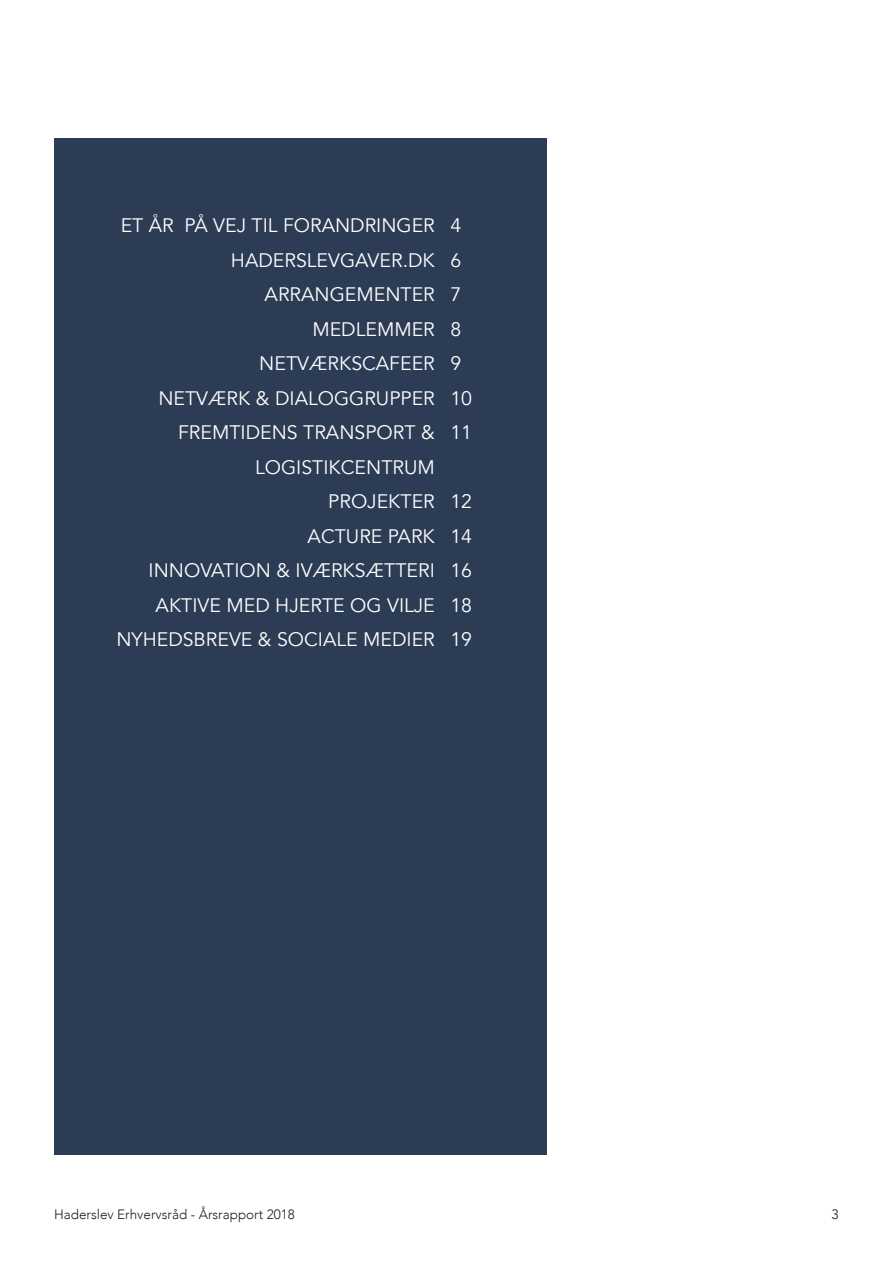
<style>
.page{position:relative;width:893px;height:1263px;background:#fff}
.page>*{position:absolute;margin:0;border:0;box-sizing:border-box;transform-origin:0 0}
.t1{font:19.5px "Avenir";color:#fff}
.t2{font:300 13.5px "Avenir";color:#231f20}
.t3{font:13.5px "Avenir";color:#231f20}
</style>
<div class="page">
<div style="left:54px;top:138px;width:492px;height:1017px;background:#2b3c54"></div>
<p class="t1" style="left:121px;top:214px;width:316px">ET ÅR PÅ VEJ TIL FORANDRINGER</p>
<p class="t1" style="left:231px;top:248px;width:205px">HADERSLEVGAVER.DK</p>
<p class="t1" style="left:265px;top:283px;width:172px">ARRANGEMENTER</p>
<p class="t1" style="left:312px;top:317px;width:124px">MEDLEMMER</p>
<p class="t1" style="left:259px;top:352px;width:177px">NETVÆRKSCAFEER</p>
<p class="t1" style="left:158px;top:386px;width:278px">NETVÆRK &amp; DIALOGGRUPPER</p>
<p class="t1" style="left:178px;top:421px;width:258px">FREMTIDENS TRANSPORT &amp;</p>
<p class="t1" style="left:255px;top:455px;width:181px">LOGISTIKCENTRUM</p>
<p class="t1" style="left:328px;top:490px;width:108px">PROJEKTER</p>
<p class="t1" style="left:308px;top:524px;width:129px">ACTURE PARK</p>
<p class="t1" style="left:149px;top:559px;width:288px">INNOVATION &amp; IVÆRKSÆTTERI</p>
<p class="t1" style="left:156px;top:593px;width:281px">AKTIVE MED HJERTE OG VILJE</p>
<p class="t1" style="left:116px;top:628px;width:320px">NYHEDSBREVE &amp; SOCIALE MEDIER</p>
<p class="t1" style="left:450px;top:214px;width:12px">4</p>
<p class="t1" style="left:450px;top:248px;width:12px">6</p>
<p class="t1" style="left:450px;top:283px;width:12px">7</p>
<p class="t1" style="left:450px;top:317px;width:12px">8</p>
<p class="t1" style="left:450px;top:352px;width:12px">9</p>
<p class="t1" style="left:450px;top:386px;width:23px">10</p>
<p class="t1" style="left:450px;top:421px;width:23px">11</p>
<p class="t1" style="left:450px;top:490px;width:23px">12</p>
<p class="t1" style="left:450px;top:524px;width:23px">14</p>
<p class="t1" style="left:450px;top:559px;width:23px">16</p>
<p class="t1" style="left:450px;top:593px;width:23px">18</p>
<p class="t1" style="left:450px;top:628px;width:23px">19</p>
<p class="t2" style="left:54px;top:1206px;width:242px">Haderslev Erhvervsråd - Årsrapport 2018</p>
<p class="t3" style="left:831px;top:1206px;width:9px">3</p>
</div>
